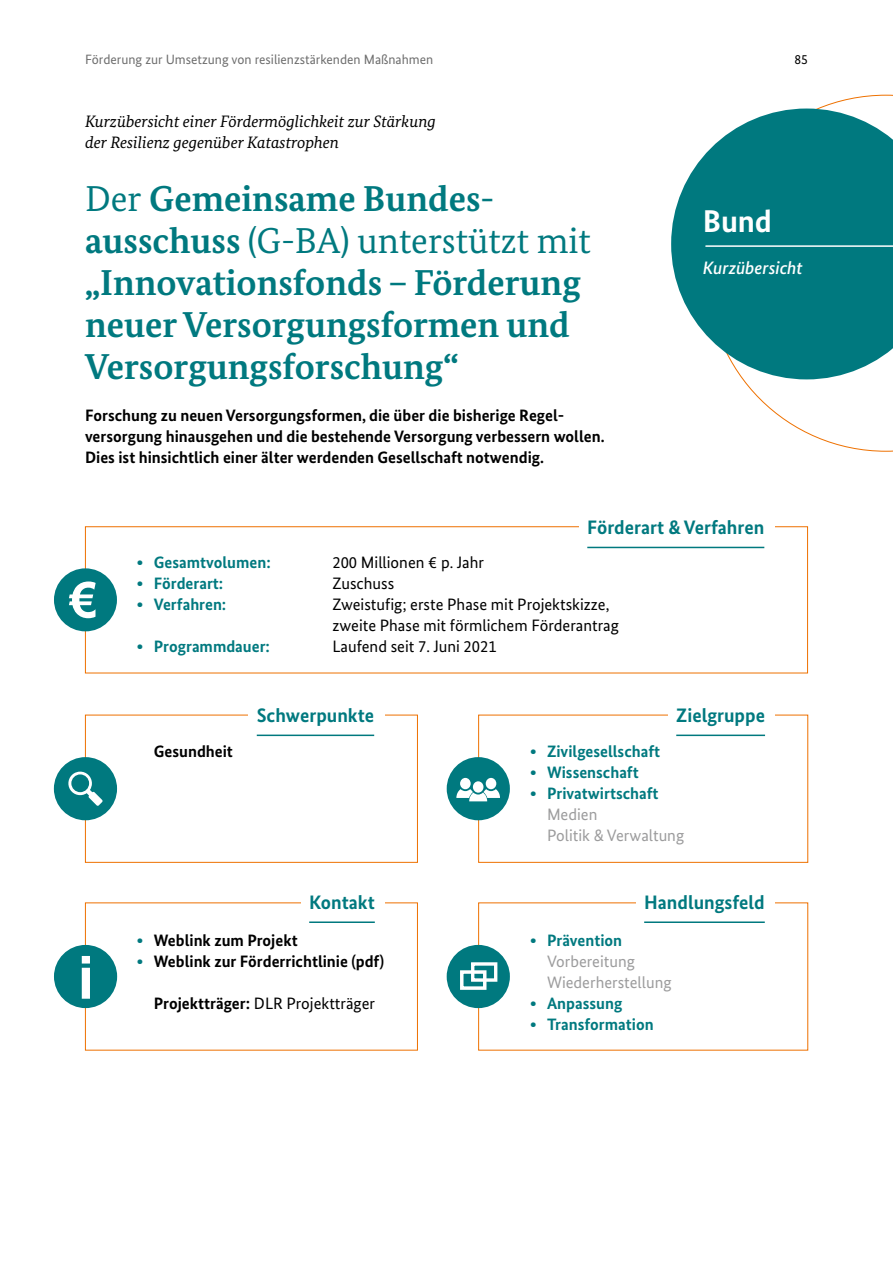
<style>
.page{position:relative;width:893px;height:1263px;background:#fff}
.page>*{position:absolute;margin:0;border:0;box-sizing:border-box;transform-origin:0 0}
.t1{font:700 36px/42px "Bundes Serif";color:#00797f}
.t2{font:700 31.5px "Bundes Sans";color:#fff}
.t3{font:700 19.5px "Bundes Sans";color:#00797f}
.t4{font:italic 500 18px "Bundes Sans";letter-spacing:-.005em;color:#fff}
.t5{font:700 16.5px/21px "Bundes Sans";color:#000}
.t6{font:16.5px/21px "Bundes Sans";color:#000}
.t7{font:700 16.5px "Bundes Sans";color:#00797f}
.t8{font:italic 16.5px/21px "Bundes Serif";color:#000}
.t9{font:16.5px "Bundes Sans";color:#9c9c9d}
.t10{font:13.5px "Bundes Sans";color:#6e6e6e}
.t11{font:13.5px "Bundes Sans";color:#000}
.s1{font-weight:400}
.s2{color:#00797f}
.s3{font-weight:700}
</style>
<div class="page">
<svg style="left:742px;top:95px;width:151px;height:357px"></svg>
<svg style="left:671px;top:109px;width:222px;height:270px;fill:#00797f"></svg>
<hr style="left:706px;top:245px;width:187px;height:2px;background:#fff">
<div style="left:85px;top:715px;width:333px;height:148px;border:1px solid #ee7100"></div>
<div style="left:248px;top:699px;width:136px;height:32px;background:#fff"></div>
<hr style="left:257px;top:734px;width:117px;height:2px;background:#00797f">
<div style="left:478px;top:715px;width:330px;height:148px;border:1px solid #ee7100"></div>
<div style="left:668px;top:699px;width:106px;height:32px;background:#fff"></div>
<hr style="left:676px;top:734px;width:89px;height:2px;background:#00797f">
<hr style="left:309px;top:921px;width:66px;height:2px;background:#00797f">
<hr style="left:644px;top:921px;width:121px;height:2px;background:#00797f">
<hr style="left:587px;top:547px;width:177px;height:1px;background:#00797f">
<div style="left:54px;top:757px;width:63px;height:63px;background:#00797f;border-radius:50%"></div>
<svg style="left:68px;top:772px;width:35px;height:34px"></svg>
<div style="left:71px;top:774px;width:18px;height:18px;background:#00797f;border-radius:50%"></div>
<div style="left:447px;top:757px;width:63px;height:63px;background:#00797f;border-radius:50%"></div>
<svg style="left:456px;top:778px;width:44px;height:23px"></svg>
<div style="left:54px;top:945px;width:63px;height:63px;background:#00797f;border-radius:50%"></div>
<svg style="left:82px;top:956px;width:8px;height:43px"></svg>
<div style="left:447px;top:945px;width:63px;height:63px;background:#00797f;border-radius:50%"></div>
<svg style="left:471px;top:962px;width:27px;height:20px"></svg>
<div style="left:460px;top:970px;width:26px;height:20px;border:3px solid #fff"></div>
<div style="left:54px;top:568px;width:63px;height:63px;background:#00797f;border-radius:50%"></div>
<svg style="left:69px;top:581px;width:27px;height:37px"></svg>
<p class="t10" style="left:85px;top:51px;width:350px">Förderung zur Umsetzung von resilienzstärkenden Maßnahmen</p>
<p class="t11" style="left:794px;top:51px;width:15px">85</p>
<h1 class="t8" style="left:85px;top:111px;width:352px">Kurzübersicht einer Fördermöglichkeit zur Stärkung der Resilienz gegenüber Katastrophen</h1>
<h2 class="t1" style="left:85px;top:178px;width:507px"><span class="s1">Der</span> Gemeinsame Bundes&shy;ausschuss <span class="s1">(G-BA) unterstützt mit </span>„Innovationsfonds – Förderung neuer Versorgungsformen und<br>Versorgungsforschung“</h2>
<p class="t5" style="left:85px;top:405px;width:521px">Forschung zu neuen Versorgungsformen, die über die bisherige Regel&shy;versorgung hinausgehen und die bestehende Versorgung verbessern wollen.<br>Dies ist hinsichtlich einer älter werdenden Gesellschaft notwendig.</p>
<h2 class="t2" style="left:703px;top:202px;width:71px">Bund</h2>
<p class="t4" style="left:703px;top:257px;width:101px">Kurzübersicht</p>
<h3 class="t3" style="left:587px;top:515px;width:179px">Förderart &amp; Verfahren</h3>
<p class="t7" style="left:137px;top:553px;width:135px">• Gesamtvolumen:</p>
<p class="t6" style="left:332px;top:552px;width:153px">200 Millionen € p. Jahr</p>
<p class="t7" style="left:137px;top:574px;width:88px">• Förderart:</p>
<p class="t6" style="left:332px;top:573px;width:63px">Zuschuss</p>
<p class="t7" style="left:137px;top:595px;width:91px">• Verfahren:</p>
<p class="t6" style="left:332px;top:594px;width:288px">Zweistufig; erste Phase mit Projektskizze, zweite Phase mit förmlichem Förderantrag</p>
<p class="t7" style="left:137px;top:637px;width:135px">• Programmdauer:</p>
<p class="t6" style="left:332px;top:636px;width:166px">Laufend seit 7. Juni 2021</p>
<h3 class="t3" style="left:257px;top:703px;width:119px">Schwerpunkte</h3>
<h3 class="t3" style="left:676px;top:703px;width:90px">Zielgruppe</h3>
<p class="t5" style="left:154px;top:741px;width:81px">Gesundheit</p>
<p class="t7" style="left:530px;top:742px;width:132px">• Zivilgesellschaft</p>
<p class="t7" style="left:530px;top:763px;width:110px">• Wissenschaft</p>
<p class="t7" style="left:530px;top:784px;width:130px">• Privatwirtschaft</p>
<p class="t9" style="left:547px;top:805px;width:52px">Medien</p>
<p class="t9" style="left:547px;top:826px;width:139px">Politik &amp; Verwaltung</p>
<h3 class="t3" style="left:309px;top:890px;width:67px">Kontakt</h3>
<h3 class="t3" style="left:644px;top:890px;width:122px">Handlungsfeld</h3>
<p class="t5" style="left:137px;top:930px;width:162px"><span class="s2">•</span> Weblink zum Projekt</p>
<p class="t5" style="left:137px;top:951px;width:249px"><span class="s2">•</span> Weblink zur Förderrichtlinie (pdf)</p>
<p class="t6" style="left:154px;top:993px;width:223px"><span class="s3">Projektträger:</span> DLR Projektträger</p>
<p class="t7" style="left:530px;top:931px;width:94px">• Prävention</p>
<p class="t9" style="left:547px;top:952px;width:89px">Vorbereitung</p>
<p class="t9" style="left:547px;top:973px;width:126px">Wiederherstellung</p>
<p class="t7" style="left:530px;top:994px;width:94px">• Anpassung</p>
<p class="t7" style="left:530px;top:1015px;width:125px">• Transformation</p>
</div>
